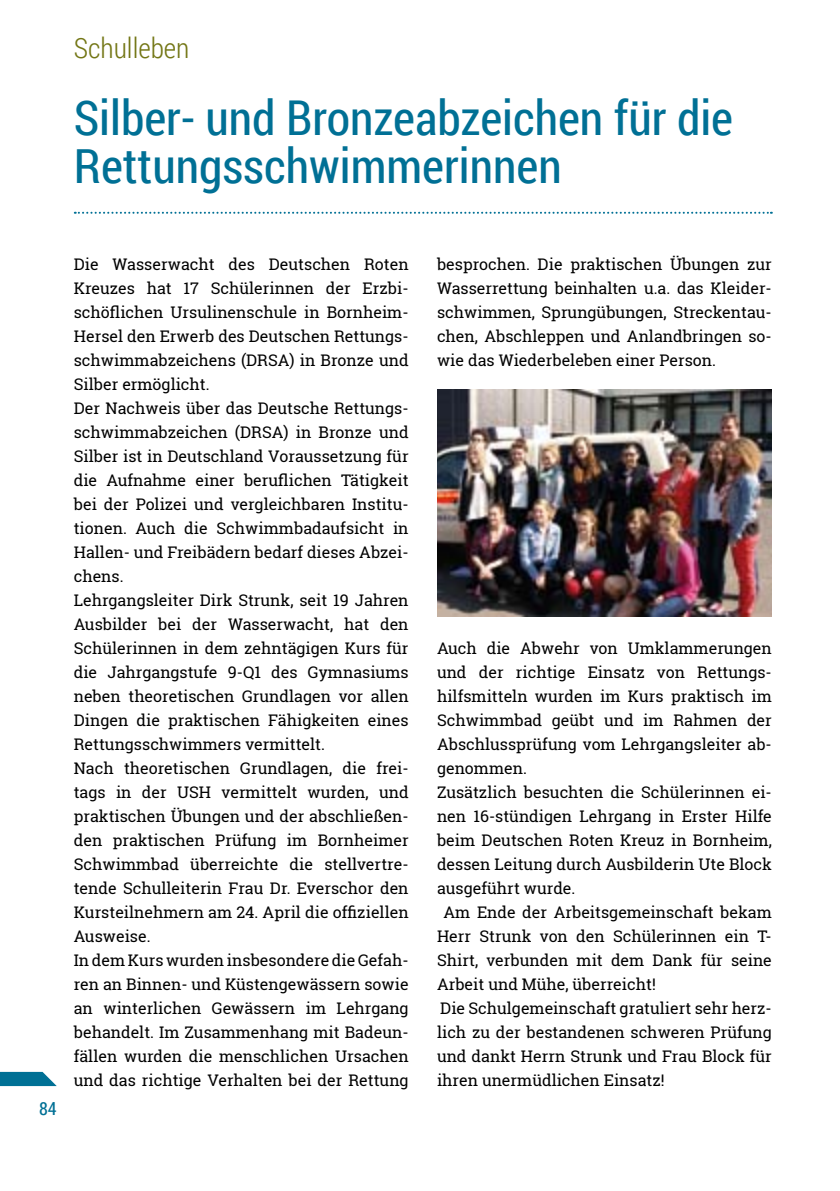
<style>
.page{position:relative;width:840px;height:1191px;background:#fff}
.page>*{position:absolute;margin:0;border:0;box-sizing:border-box;transform-origin:0 0}
.t1{font:48px/48px "Roboto Condensed";color:#007095}
.t2{font:300 28px "Roboto Condensed";color:#737615}
.t3{font:18px "Roboto Condensed";color:#007095}
.t4{font:16px/24px "Roboto Slab";color:#000}
</style>
<div class="page">
<svg style="left:0;top:1071px;width:57px;height:15px"></svg>
<img style="left:437px;top:390px;width:334px;height:227px">
<svg style="left:75px;top:212px;width:696px;height:2px"></svg>
<h2 class="t2" style="left:74px;top:28px;width:117px">Schulleben</h2>
<h1 class="t1" style="left:74px;top:93px;width:660px">Silber- und Bronzeabzeichen für die<br>Rettungsschwimmerinnen</h1>
<p class="t3" style="left:39px;top:1096px;width:19px">84</p>
<p class="t4" style="left:74px;top:252px;width:336px">Die Wasserwacht des Deutschen Roten Kreuzes hat 17 Schülerinnen der Erzbi&shy;schöflichen Ursulinenschule in Bornheim-Hersel den Erwerb des Deutschen Rettungs&shy;schwimmabzeichens (DRSA) in Bronze und Silber ermöglicht.<br>Der Nachweis über das Deutsche Rettungs&shy;schwimmabzeichen (DRSA) in Bronze und Silber ist in Deutschland Voraussetzung für die Aufnahme einer beruflichen Tätigkeit bei der Polizei und vergleichbaren Institu&shy;tionen. Auch die Schwimmbadaufsicht in Hallen- und Freibädern bedarf dieses Abzei&shy;chens.<br>Lehrgangsleiter Dirk Strunk, seit 19 Jahren Ausbilder bei der Wasserwacht, hat den Schülerinnen in dem zehntägigen Kurs für die Jahrgangstufe 9-Q1 des Gymnasiums neben theoretischen Grundlagen vor allen Dingen die praktischen Fähigkeiten eines Rettungsschwimmers vermittelt.<br>Nach theoretischen Grundlagen, die frei&shy;tags in der USH vermittelt wurden, und praktischen Übungen und der abschließen&shy;den praktischen Prüfung im Bornheimer Schwimmbad überreichte die stellvertre&shy;tende Schulleiterin Frau Dr. Everschor den Kursteilnehmern am 24. April die offiziellen Ausweise.<br>In dem Kurs wurden insbesondere die Gefah&shy;ren an Binnen- und Küstengewässern sowie an winterlichen Gewässern im Lehrgang behandelt. Im Zusammenhang mit Badeun&shy;fällen wurden die menschlichen Ursachen und das richtige Verhalten bei der Rettung</p>
<p class="t4" style="left:437px;top:252px;width:336px;text-align:justify">besprochen. Die praktischen Übungen zur Wasserrettung beinhalten u.a. das Kleider&shy;schwimmen, Sprungübungen, Streckentau&shy;chen, Abschleppen und Anlandbringen so&shy;wie das Wiederbeleben einer Person.</p>
<p class="t4" style="left:437px;top:636px;width:336px">Auch die Abwehr von Umklammerungen</p>
<p class="t4" style="left:437px;top:660px;width:336px">und der richtige Einsatz von Rettungs-</p>
<p class="t4" style="left:437px;top:684px;width:336px">hilfsmitteln wurden im Kurs praktisch im</p>
<p class="t4" style="left:437px;top:708px;width:336px">Schwimmbad geübt und im Rahmen der</p>
<p class="t4" style="left:437px;top:732px;width:336px">Abschlussprüfung vom Lehrgangsleiter ab-</p>
<p class="t4" style="left:437px;top:756px;width:91px">genommen.</p>
<p class="t4" style="left:437px;top:780px;width:336px">Zusätzlich besuchten die Schülerinnen ei-</p>
<p class="t4" style="left:437px;top:804px;width:336px">nen 16-stündigen Lehrgang in Erster Hilfe</p>
<p class="t4" style="left:437px;top:828px;width:336px">beim Deutschen Roten Kreuz in Bornheim,</p>
<p class="t4" style="left:437px;top:852px;width:336px">dessen Leitung durch Ausbilderin Ute Block</p>
<p class="t4" style="left:437px;top:876px;width:140px">ausgeführt wurde.</p>
<p class="t4" style="left:443px;top:900px;width:329px">Am Ende der Arbeitsgemeinschaft bekam</p>
<p class="t4" style="left:437px;top:924px;width:336px">Herr Strunk von den Schülerinnen ein T-</p>
<p class="t4" style="left:437px;top:948px;width:336px">Shirt, verbunden mit dem Dank für seine</p>
<p class="t4" style="left:437px;top:972px;width:220px">Arbeit und Mühe, überreicht!</p>
<p class="t4" style="left:440px;top:996px;width:333px">Die Schulgemeinschaft gratuliert sehr herz-</p>
<p class="t4" style="left:437px;top:1020px;width:336px">lich zu der bestandenen schweren Prüfung</p>
<p class="t4" style="left:437px;top:1044px;width:336px">und dankt Herrn Strunk und Frau Block für</p>
<p class="t4" style="left:437px;top:1068px;width:229px">ihren unermüdlichen Einsatz!</p>
</div>
